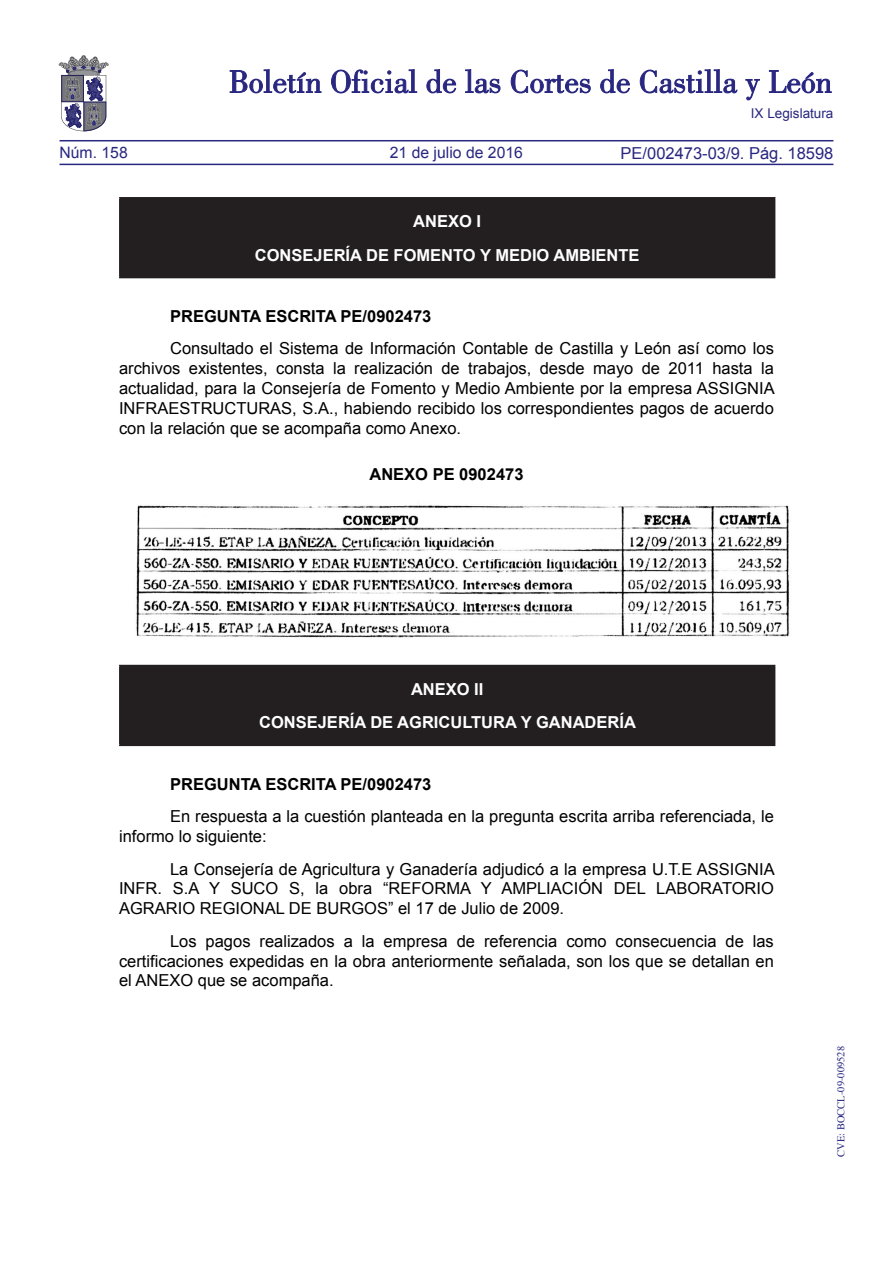
<style>
.page{position:relative;width:893px;height:1263px;background:#fff}
.page>*{position:absolute;margin:0;border:0;box-sizing:border-box;transform-origin:0 0}
.TEXTO_NORMAL{font:16.5px/19.8px "Arial";color:#000;text-align:justify}
.texto_blanco{font:700 16.5px "Arial";color:#fff}
.TEXTO_respuesta_escr{font:700 16.5px "Arial";color:#000}
.t1{font:16.5px "Arial";color:#292780}
.TEXTO_centrado{font:700 16.5px "Arial";color:#000}
.t2{font:15.75px "Arial";color:#292780}
.t3{font:13.5px "Arial";color:#292780}
.t4{font:10.5px "Times";color:#292780}
</style>
<div class="page">
<hr style="left:60px;top:164px;width:773px;height:1px;background:#292780">
<hr style="left:60px;top:140px;width:773px;height:1px;background:#292780">
<svg style="left:230px;top:69px;width:91px;height:24px"></svg>
<svg style="left:331px;top:69px;width:86px;height:24px"></svg>
<svg style="left:426px;top:69px;width:30px;height:24px"></svg>
<svg style="left:465px;top:69px;width:35px;height:24px"></svg>
<svg style="left:511px;top:70px;width:80px;height:23px"></svg>
<svg style="left:600px;top:69px;width:30px;height:24px"></svg>
<svg style="left:640px;top:69px;width:97px;height:24px"></svg>
<svg style="left:745px;top:79px;width:15px;height:21px"></svg>
<svg style="left:769px;top:70px;width:62px;height:23px"></svg>
<svg style="left:59px;top:55px;width:49px;height:76px"></svg>
<div style="left:120px;top:198px;width:655px;height:80px;background:#231f20"></div>
<hr style="left:119px;top:197px;width:656px;height:2px;background:#231f20">
<hr style="left:119px;top:199px;width:2px;height:78px;background:#231f20">
<hr style="left:119px;top:277px;width:656px;height:1px;background:#231f20">
<div style="left:120px;top:665px;width:655px;height:80px;background:#231f20"></div>
<hr style="left:119px;top:665px;width:656px;height:1px;background:#231f20">
<hr style="left:119px;top:666px;width:2px;height:78px;background:#231f20">
<hr style="left:119px;top:744px;width:656px;height:2px;background:#231f20">
<img style="left:136px;top:505px;width:654px;height:133px">
<p class="t2" style="left:60px;top:142px;width:70px">Núm. 158</p>
<p class="t2" style="left:390px;top:142px;width:135px">21 de julio de 2016</p>
<p class="t3" style="left:751px;top:105px;width:84px">IX Legislatura</p>
<p class="t1" style="left:621px;top:142px;width:214px">PE/002473-03/9. Pág. 18598</p>
<p class="texto_blanco" style="left:413px;top:210px;width:69px">ANEXO I</p>
<p class="texto_blanco" style="left:255px;top:244px;width:386px">CONSEJERÍA DE FOMENTO Y MEDIO AMBIENTE</p>
<p class="TEXTO_respuesta_escr" style="left:170px;top:305px;width:263px">PREGUNTA ESCRITA PE/0902473</p>
<p class="TEXTO_NORMAL" style="left:119px;top:339px;width:657px;text-indent:51px">Consultado el Sistema de Información Contable de Castilla y León así como los archivos existentes, consta la realización de trabajos, desde mayo de 2011 hasta la actualidad, para la Consejería de Fomento y Medio Ambiente por la empresa ASSIGNIA INFRAESTRUCTURAS, S.A., habiendo recibido los correspondientes pagos de acuerdo con la relación que se acompaña como Anexo.</p>
<p class="TEXTO_centrado" style="left:369px;top:463px;width:156px">ANEXO PE 0902473</p>
<p class="texto_blanco" style="left:411px;top:678px;width:74px">ANEXO II</p>
<p class="texto_blanco" style="left:259px;top:712px;width:378px">CONSEJERÍA DE AGRICULTURA Y GANADERÍA</p>
<p class="TEXTO_respuesta_escr" style="left:170px;top:773px;width:263px">PREGUNTA ESCRITA PE/0902473</p>
<p class="TEXTO_NORMAL" style="left:119px;top:807px;width:656px;text-indent:51px">En respuesta a la cuestión planteada en la pregunta escrita arriba referenciada, le informo lo siguiente:</p>
<p class="TEXTO_NORMAL" style="left:119px;top:859px;width:657px;text-indent:51px">La Consejería de Agricultura y Ganadería adjudicó a la empresa U.T.E ASSIGNIA INFR. S.A Y SUCO S, la obra “REFORMA Y AMPLIACIÓN DEL LABORATORIO AGRARIO REGIONAL DE BURGOS” el 17 de Julio de 2009.</p>
<p class="TEXTO_NORMAL" style="left:119px;top:931px;width:656px;text-indent:51px">Los pagos realizados a la empresa de referencia como consecuencia de las certificaciones expedidas en la obra anteriormente señalada, son los que se detallan en el ANEXO que se acompaña.</p>
<p class="t4" style="left:831px;top:1157px;width:112px;rotate:-90deg">CVE: BOCCL-09-009528</p>
</div>
